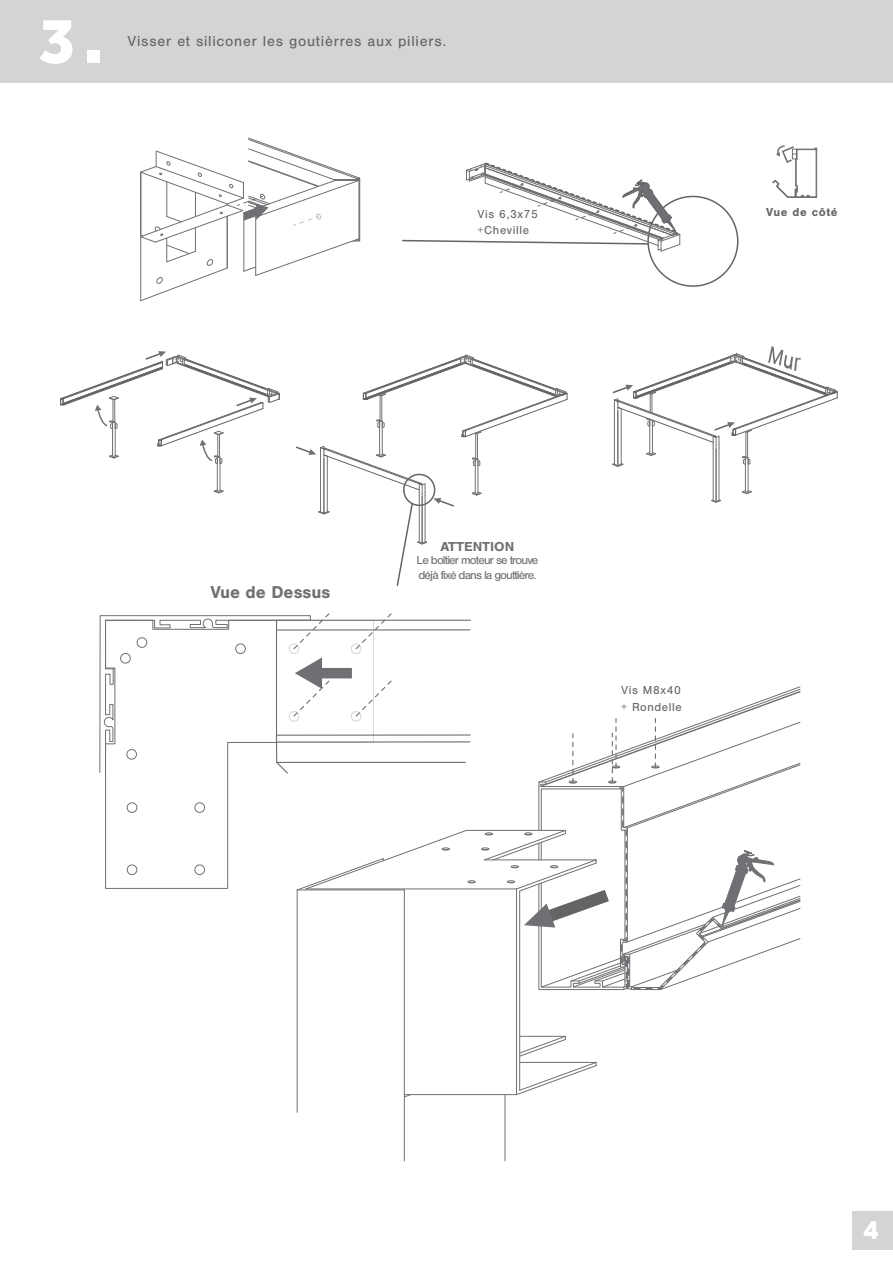
<style>
.page{position:relative;width:893px;height:1263px;background:#fff}
.page>*{position:absolute;margin:0;border:0;box-sizing:border-box;transform-origin:0 0}
.t1{font:800 67.5px "Effra";color:#fff}
.t2{font:800 28.5px "Effra";color:#fff}
.t3{font:700 17.85px "Nimbus San";color:#6f7073}
.t4{font:15px "Nimbus San";letter-spacing:.05em;color:#656365}
.t5{font:700 13.5px "Nimbus San";color:#6f7073;scale:1.04 1}
.t6{font:12px/14.4px "Nimbus San";letter-spacing:-.075em;color:#6f7073;scale:1.04 1}
.t7{font:12px/16.5px "Nimbus San";letter-spacing:.05em;color:#656365}
.t8{font:700 12px "Nimbus San";letter-spacing:.05em;color:#656365}
</style>
<div class="page">
<hr style="left:297px;top:890px;width:1px;height:222px;background:#6f7073">
<hr style="left:505px;top:1094px;width:1px;height:67px;background:#6f7073">
<hr style="left:404px;top:1097px;width:1px;height:64px;background:#6f7073">
<div style="left:0;top:0;width:893px;height:82px;background:#d5d4d5"></div>
<div style="left:852px;top:1211px;width:41px;height:38px;background:#d5d4d5"></div>
<svg style="left:99px;top:613px;width:702px;height:484px"></svg>
<svg style="left:140px;top:137px;width:221px;height:165px"></svg>
<hr style="left:140px;top:172px;width:1px;height:63px;background:#6f7073">
<div style="left:647px;top:196px;width:91px;height:91px;border:2px solid #656365;border-radius:50%"></div>
<svg style="left:402px;top:162px;width:278px;height:90px"></svg>
<svg style="left:213px;top:489px;width:11px;height:5px"></svg>
<hr style="left:217px;top:457px;width:1px;height:34px;background:#707275">
<hr style="left:220px;top:457px;width:1px;height:34px;background:#707275">
<svg style="left:60px;top:351px;width:220px;height:113px"></svg>
<svg style="left:296px;top:355px;width:272px;height:231px"></svg>
<svg style="left:612px;top:346px;width:226px;height:157px"></svg>
<svg style="left:772px;top:145px;width:45px;height:53px"></svg>
<h1 class="t1" style="left:39px;top:0;width:66px">3.</h1>
<p class="t4" style="left:127px;top:33px;width:320px">Visser et siliconer les goutièrres aux piliers.</p>
<p class="t7" style="left:478px;top:206px;width:62px">Vis 6,3x75 +Cheville</p>
<p class="t8" style="left:766px;top:205px;width:73px">Vue de côté</p>
<h3 class="t3" style="left:210px;top:582px;width:122px">Vue de Dessus</h3>
<p class="t5" style="left:440px;top:539px;width:73px">ATTENTION</p>
<p class="t6" style="left:417px;top:553px;width:119px">Le boîtier moteur se trouve déjà fixé dans la gouttière.</p>
<p class="t7" style="left:621px;top:682px;width:62px">Vis M8x40 + Rondelle</p>
<h2 class="t2" style="left:863px;top:1213px;width:17px">4</h2>
</div>
